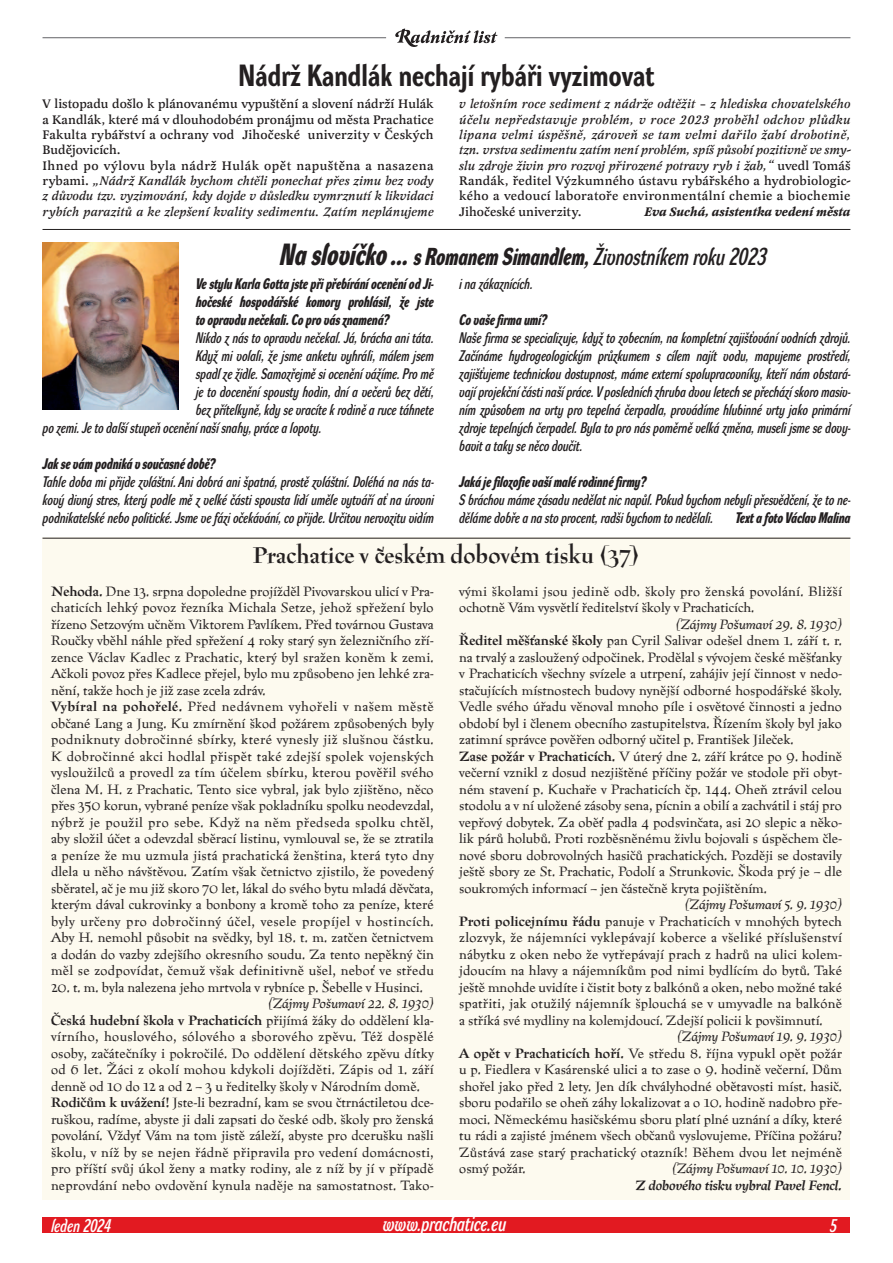
<style>
.page{position:relative;width:893px;height:1263px;background:#fff}
.page>*{position:absolute;margin:0;border:0;box-sizing:border-box;transform-origin:0 0}
.t1{font:700 30px "Dyna Grotesk RM";letter-spacing:.005em;color:#231f20}
.t2{font:italic 24px "Dyna Grotesk DC";color:#231f20}
.t3{font:700 21px "Preissig Antikva CE";color:#231f20}
.t4{font:italic 21px "Dyna Grotesk DC";color:#fff}
.t5{font:italic 18px "Dyna Grotesk DC";color:#fff}
.t6{font:italic 15px/18px "Dyna Grotesk DC";color:#231f20;text-align:justify}
.t7{font:italic 700 15px/18px "Dyna Grotesk DC";color:#231f20;text-align:justify}
.t8{font:12.75px/16.5px "Preissig Text CE";color:#231f20}
.t9{font:italic 500 12.75px/15.3px "Latienne TEE";color:#231f20;text-align:justify}
.t10{font:500 12.75px/15.3px "Latienne TEE";color:#231f20}
.t11{font:12.75px/16.5px "Preissig Text CE";letter-spacing:.025em;color:#231f20}
.t12{font:italic 700 12.75px "Preissig Text CE";color:#231f20}
.t13{font:italic 700 12.75px "Latienne TEE";color:#231f20}
.t14{font:italic 12.75px "Preissig Text CE";color:#231f20}
.s1{font-style:italic}
.s2{font-style:normal}
.s3{font-weight:700;font-size:30px}
.s4{font-weight:700}
</style>
<div class="page">
<div style="left:43px;top:1217px;width:807px;height:16px;background:#e21a21"></div>
<svg style="left:395px;top:29px;width:103px;height:18px"></svg>
<div style="left:43px;top:574px;width:807px;height:625px;background:#fdfaef"></div>
<div style="left:43px;top:538px;width:807px;height:36px;background:#fdfaef"></div>
<img style="left:43px;top:243px;width:136px;height:167px">
<hr style="left:43px;top:37px;width:343px;height:1px;background:#636366">
<hr style="left:505px;top:37px;width:345px;height:1px;background:#636366">
<hr style="left:43px;top:229px;width:807px;height:1px;background:#231f20">
<hr style="left:43px;top:538px;width:807px;height:1px;background:#231f20">
<h1 class="t1" style="left:239px;top:64px;width:417px">Nádrž Kandlák nechají rybáři vyzimovat</h1>
<p class="t10" style="left:43px;top:98px;width:393px">V listopadu došlo k plánovanému vypuštění a slovení nádrží Hulák a Kandlák, které má v dlouhodobém pronájmu od města Prachatice Fakulta rybářství a ochrany vod Jihočeské univerzity v Českých Budějovicích.<br>Ihned po výlovu byla nádrž Hulák opět napuštěna a nasazena rybami. <span class="s1">„Nádrž Kandlák bychom chtěli ponechat přes zimu bez vody z důvodu tzv. vyzimování, kdy dojde v důsledku vymrznutí k likvidaci rybích parazitů a ke zlepšení kvality sedimentu. Zatím neplánujeme</span></p>
<p class="t9" style="left:459px;top:97px;width:393px">v letošním roce sediment z nádrže odtěžit – z hlediska chovatelského účelu nepředstavuje problém, v roce 2023 proběhl odchov plůdku lipana velmi úspěšně, zároveň se tam velmi dařilo žabí drobotině, tzn. vrstva sedimentu zatím není problém, spíš působí pozitivně ve smy&shy;slu zdroje živin pro rozvoj přirozené potravy ryb i žab,“ <span class="s2">uvedl Tomáš Randák, ředitel Výzkumného ústavu rybářského a hydrobiologic&shy;kého a vedoucí laboratoře environmentální chemie a biochemie Jihočeské univerzity.</span></p>
<p class="t13" style="left:645px;top:205px;width:207px">Eva Suchá, asistentka vedení města</p>
<h2 class="t2" style="left:280px;top:247px;width:488px"><span class="s3">Na slovíčko …</span> <span class="s4">s Romanem Simandlem,</span> Živnostníkem roku 2023</h2>
<p class="t7" style="left:196px;top:275px;width:240px">Ve stylu Karla Gotta jste při přebírání ocenění od Ji&shy;hočeské hospodářské komory prohlásil, že jste to opravdu nečekali. Co pro vás znamená?</p>
<p class="t6" style="left:196px;top:330px;width:240px">Nikdo z nás to opravdu nečekal. Já, brácha ani táta.</p>
<p class="t6" style="left:196px;top:348px;width:240px">Když mi volali, že jsme anketu vyhráli, málem jsem</p>
<p class="t6" style="left:196px;top:366px;width:239px">spadl ze židle. Samozřejmě si ocenění vážíme. Pro mě</p>
<p class="t6" style="left:196px;top:384px;width:240px">je to docenění spousty hodin, dní a večerů bez dětí,</p>
<p class="t6" style="left:196px;top:402px;width:240px">bez přítelkyně, kdy se vracíte k rodině a ruce táhnete</p>
<p class="t6" style="left:43px;top:420px;width:280px">po zemi. Je to další stupeň ocenění naší snahy, práce a lopoty.</p>
<p class="t7" style="left:43px;top:455px;width:174px">Jak se vám podniká v současné době?</p>
<p class="t6" style="left:43px;top:474px;width:393px">Tahle doba mi přijde zvláštní. Ani dobrá ani špatná, prostě zvláštní. Doléhá na nás ta&shy;kový divný stres, který podle mě z velké části spousta lidí uměle vytváří ať na úrovni podnikatelské nebo politické. Jsme ve fázi očekávání, co přijde. Určitou nervozitu vidím</p>
<p class="t6" style="left:459px;top:276px;width:75px">i na zákaznících.</p>
<p class="t7" style="left:459px;top:311px;width:89px">Co vaše firma umí?</p>
<p class="t6" style="left:459px;top:330px;width:393px">Naše firma se specializuje, když to zobecním, na kompletní zajišťování vodních zdrojů.<br>Začínáme hydrogeologickým průzkumem s cílem najít vodu, mapujeme prostředí, zajišťujeme technickou dostupnost, máme externí spolupracovníky, kteří nám obstará&shy;vají projekční části naší práce. V posledních zhruba dvou letech se přechází skoro masiv&shy;ním způsobem na vrty pro tepelná čerpadla, provádíme hlubinné vrty jako primární zdroje tepelných čerpadel. Byla to pro nás poměrně velká změna, museli jsme se dovy&shy;bavit a taky se něco doučit.</p>
<p class="t7" style="left:459px;top:473px;width:188px">Jaká je filozofie vaší malé rodinné firmy?</p>
<p class="t6" style="left:459px;top:492px;width:393px">S bráchou máme zásadu nedělat nic napůl. Pokud bychom nebyli přesvědčení, že to ne&shy;děláme dobře a na sto procent, radši bychom to nedělali.</p>
<p class="t7" style="left:735px;top:509px;width:116px">Text a foto Václav Malina</p>
<h3 class="t3" style="left:253px;top:545px;width:388px">Prachatice v českém dobovém tisku (37)</h3>
<p class="t8" style="left:51px;top:584px;width:384px"><span class="s4">Nehoda.</span> Dne 13. srpna dopoledne projížděl Pivovarskou ulicí v Pra&shy;chaticích lehký povoz řezníka Michala Setze, jehož spřežení bylo řízeno Setzovým učněm Viktorem Pavlíkem. Před továrnou Gustava Roučky vběhl náhle před spřežení 4 roky starý syn železničního zří&shy;zence Václav Kadlec z Prachatic, který byl sražen koněm k zemi.<br>Ačkoli povoz přes Kadlece přejel, bylo mu způsobeno jen lehké zra&shy;nění, takže hoch je již zase zcela zdráv.<br><span class="s4">Vybíral na pohořelé.</span> Před nedávnem vyhořeli v našem městě občané Lang a Jung. Ku zmírnění škod požárem způsobených byly podniknuty dobročinné sbírky, které vynesly již slušnou částku.<br>K dobročinné akci hodlal přispět také zdejší spolek vojenských vysloužilců a provedl za tím účelem sbírku, kterou pověřil svého člena M. H. z Prachatic. Tento sice vybral, jak bylo zjištěno, něco přes 350 korun, vybrané peníze však pokladníku spolku neodevzdal, nýbrž je použil pro sebe. Když na něm předseda spolku chtěl, aby složil účet a odevzdal sběrací listinu, vymlouval se, že se ztratila a peníze že mu uzmula jistá prachatická ženština, která tyto dny dlela u něho návštěvou. Zatím však četnictvo zjistilo, že povedený sběratel, ač je mu již skoro 70 let, lákal do svého bytu mladá děvčata, kterým dával cukrovinky a bonbony a kromě toho za peníze, které byly určeny pro dobročinný účel, vesele propíjel v hostincích.<br>Aby H. nemohl působit na svědky, byl 18. t. m. zatčen četnictvem a dodán do vazby zdejšího okresního soudu. Za tento nepěkný čin měl se zodpovídat, čemuž však definitivně ušel, neboť ve středu</p>
<p class="t8" style="left:51px;top:980px;width:373px">20. t. m. byla nalezena jeho mrtvola v rybníce p. Šebelle v Husinci.</p>
<p class="t8" style="left:51px;top:997px;width:384px;text-indent:217px"><span class="s1">(Zájmy Pošumaví 22. 8. 1930)<br></span><span class="s4">Česká hudební škola v Prachaticích</span> přijímá žáky do oddělení kla&shy;vírního, houslového, sólového a sborového zpěvu. Též dospělé osoby, začátečníky i pokročilé. Do oddělení dětského zpěvu dítky od 6 let. Žáci z okolí mohou kdykoli dojížděti. Zápis od 1. září denně od 10 do 12 a od 2 – 3 u ředitelky školy v Národním domě.<br><span class="s4">Rodičům k uvážení!</span> Jste-li bezradní, kam se svou čtrnáctiletou dce&shy;ruškou, radíme, abyste ji dali zapsati do české odb. školy pro ženská povolání. Vždyť Vám na tom jistě záleží, abyste pro dcerušku našli školu, v níž by se nejen řádně připravila pro vedení domácnosti, pro příští svůj úkol ženy a matky rodiny, ale z níž by jí v případě neprovdání nebo ovdovění kynula naděje na samostatnost. Tako-</p>
<p class="t11" style="left:459px;top:584px;width:384px">vými školami jsou jedině odb. školy pro ženská povolání. Bližší ochotně Vám vysvětlí ředitelství školy v Prachaticích.</p>
<p class="t8" style="left:459px;top:617px;width:384px;text-indent:217px"><span class="s1">(Zájmy Pošumaví 29. 8. 1930)<br></span><span class="s4">Ředitel měšťanské školy</span> pan Cyril Salivar odešel dnem 1. září t. r. na trvalý a zasloužený odpočinek. Prodělal s vývojem české měšťanky v Prachaticích všechny svízele a utrpení, zahájiv její činnost v nedo&shy;stačujících místnostech budovy nynější odborné hospodářské školy.<br>Vedle svého úřadu věnoval mnoho píle i osvětové činnosti a jedno období byl i členem obecního zastupitelstva. Řízením školy byl jako zatimní správce pověřen odborný učitel p. František Jileček.<br><span class="s4">Zase požár v Prachaticích.</span> V úterý dne 2. září krátce po 9. hodině večerní vznikl z dosud nezjištěné příčiny požár ve stodole při obyt&shy;ném stavení p. Kuchaře v Prachaticích čp. 144. Oheň ztrávil celou stodolu a v ní uložené zásoby sena, pícnin a obilí a zachvátil i stáj pro vepřový dobytek. Za oběť padla 4 podsvinčata, asi 20 slepic a něko&shy;lik párů holubů. Proti rozběsněnému živlu bojovali s úspěchem čle&shy;nové sboru dobrovolných hasičů prachatických. Později se dostavily ještě sbory ze St. Prachatic, Podolí a Strunkovic. Škoda prý je – dle soukromých informací – jen částečně kryta pojištěním.</p>
<p class="t8" style="left:459px;top:898px;width:384px;text-align:justify;text-indent:226px"><span class="s1">(Zájmy Pošumaví 5. 9. 1930)<br></span><span class="s4">Proti policejnímu řádu</span> panuje v Prachaticích v mnohých bytech zlozvyk, že nájemníci vyklepávají koberce a všeliké příslušenství nábytku z oken nebo že vytřepávají prach z hadrů na ulici kolem&shy;jdoucím na hlavy a nájemníkům pod nimi bydlícím do bytů. Také ještě mnohde uvidíte i čistit boty z balkónů a oken, nebo možné také spatřiti, jak otužilý nájemník šplouchá se v umyvadle na balkóně a stříká své mydliny na kolemjdoucí. Zdejší policii k povšimnutí.</p>
<p class="t8" style="left:459px;top:1030px;width:384px;text-align:justify;text-indent:218px"><span class="s1">(Zájmy Pošumaví 19. 9. 1930)<br></span><span class="s4">A opět v Prachaticích hoří.</span> Ve středu 8. října vypukl opět požár u p. Fiedlera v Kasárenské ulici a to zase o 9. hodině večerní. Dům shořel jako před 2 lety. Jen dík chvályhodné obětavosti míst. hasič. sboru podařilo se oheň záhy lokalizovat a o 10. hodině nadobro pře&shy;moci. Německému hasičskému sboru platí plné uznání a díky, které tu rádi a zajisté jménem všech občanů vyslovujeme. Příčina požáru?<br>Zůstává zase starý prachatický otazník! Během dvou let nejméně osmý požár.</p>
<p class="t14" style="left:672px;top:1162px;width:171px">(Zájmy Pošumaví 10. 10. 1930)</p>
<p class="t12" style="left:635px;top:1179px;width:208px">Z dobového tisku vybral Pavel Fencl.</p>
<h3 class="t4" style="left:383px;top:1215px;width:125px">www.prachatice.eu</h3>
<h3 class="t5" style="left:51px;top:1218px;width:61px">leden 2024</h3>
<h3 class="t5" style="left:830px;top:1218px;width:8px">5</h3>
</div>
